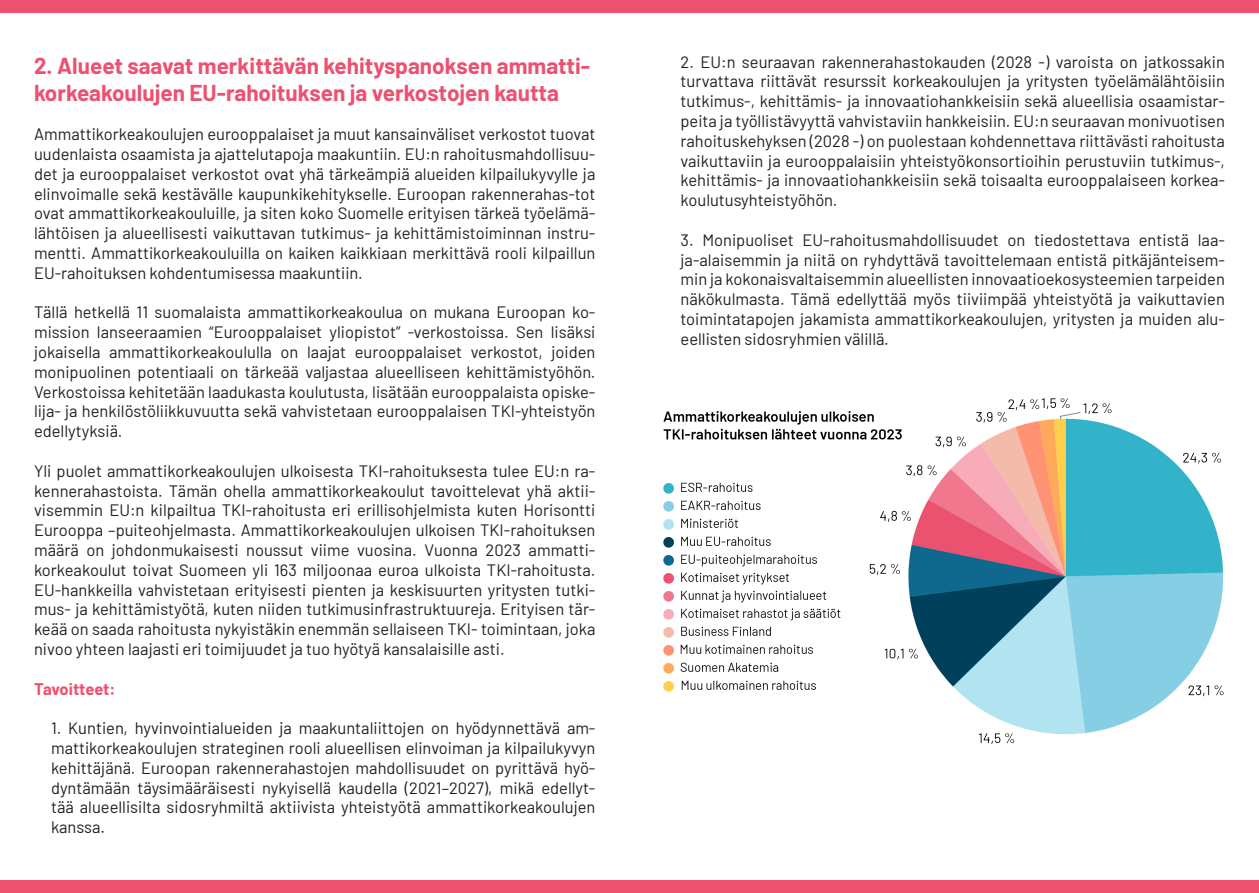
<style>
.page{position:relative;width:1259px;height:893px;background:#fff}
.page>*{position:absolute;margin:0;border:0;box-sizing:border-box;transform-origin:0 0}
.Kappaletyyli_1{font:700 22.5px/27px "Barlow";color:#ec516f}
.Kappaletyyli_1-2{font:16.5px/19.8px "Barlow";color:#231f20;text-align:justify}
.Kappaletyyli_1-3{font:700 16.5px "Barlow";letter-spacing:-.005em;color:#ec516f}
</style>
<div class="page">
<img style="left:663px;top:398px;width:561px;height:347px">
<div style="left:0;top:0;width:1259px;height:13px;background:#ec516f"></div>
<div style="left:0;top:880px;width:1259px;height:13px;background:#ec516f"></div>
<p class="Kappaletyyli_1" style="left:34px;top:50px;width:557px">2. Alueet saavat merkittävän kehityspanoksen ammatti&shy;korkeakoulujen EU-rahoituksen ja verkostojen kautta</p>
<p class="Kappaletyyli_1-2" style="left:34px;top:123px;width:563px">Ammattikorkeakoulujen eurooppalaiset ja muut kansainväliset verkostot tuovat uudenlaista osaamista ja ajattelutapoja maakuntiin. EU:n rahoitusmahdollisuu&shy;det ja eurooppalaiset verkostot ovat yhä tärkeämpiä alueiden kilpailukyvylle ja elinvoimalle sekä kestävälle kaupunkikehitykselle. Euroopan rakennerahas-tot ovat ammattikorkeakouluille, ja siten koko Suomelle erityisen tärkeä työelämä&shy;lähtöisen ja alueellisesti vaikuttavan tutkimus- ja kehittämistoiminnan instru&shy;mentti. Ammattikorkeakouluilla on kaiken kaikkiaan merkittävä rooli kilpaillun EU-rahoituksen kohdentumisessa maakuntiin.</p>
<p class="Kappaletyyli_1-2" style="left:34px;top:301px;width:563px">Tällä hetkellä 11 suomalaista ammattikorkeakoulua on mukana Euroopan ko&shy;mission lanseeraamien “Eurooppalaiset yliopistot” -verkostoissa. Sen lisäksi jokaisella ammattikorkeakoululla on laajat eurooppalaiset verkostot, joiden monipuolinen potentiaali on tärkeää valjastaa alueelliseen kehittämistyöhön.<br>Verkostoissa kehitetään laadukasta koulutusta, lisätään eurooppalaista opiske&shy;lija- ja henkilöstöliikkuvuutta sekä vahvistetaan eurooppalaisen TKI-yhteistyön edellytyksiä.</p>
<p class="Kappaletyyli_1-2" style="left:34px;top:460px;width:563px">Yli puolet ammattikorkeakoulujen ulkoisesta TKI-rahoituksesta tulee EU:n ra&shy;kennerahastoista. Tämän ohella ammattikorkeakoulut tavoittelevat yhä aktii&shy;visemmin EU:n kilpailtua TKI-rahoitusta eri erillisohjelmista kuten Horisontti Eurooppa –puiteohjelmasta. Ammattikorkeakoulujen ulkoisen TKI-rahoituksen määrä on johdonmukaisesti noussut viime vuosina. Vuonna 2023 ammatti&shy;korkeakoulut toivat Suomeen yli 163 miljoonaa euroa ulkoista TKI-rahoitusta.<br>EU-hankkeilla vahvistetaan erityisesti pienten ja keskisuurten yritysten tutki&shy;mus- ja kehittämistyötä, kuten niiden tutkimusinfrastruktuureja. Erityisen tär&shy;keää on saada rahoitusta nykyistäkin enemmän sellaiseen TKI- toimintaan, joka nivoo yhteen laajasti eri toimijuudet ja tuo hyötyä kansalaisille asti.</p>
<p class="Kappaletyyli_1-3" style="left:34px;top:676px;width:83px">Tavoitteet:</p>
<p class="Kappaletyyli_1-2" style="left:51px;top:717px;width:546px">1. Kuntien, hyvinvointialueiden ja maakuntaliittojen on hyödynnettävä am&shy;mattikorkeakoulujen strateginen rooli alueellisen elinvoiman ja kilpailukyvyn kehittäjänä. Euroopan rakennerahastojen mahdollisuudet on pyrittävä hyö&shy;dyntämään täysimääräisesti nykyisellä kaudella (2021–2027), mikä edellyt&shy;tää alueellisilta sidosryhmiltä aktiivista yhteistyötä ammattikorkeakoulujen kanssa.</p>
<p class="Kappaletyyli_1-2" style="left:680px;top:50px;width:546px">2. EU:n seuraavan rakennerahastokauden (2028 -) varoista on jatkossakin turvattava riittävät resurssit korkeakoulujen ja yritysten työelämälähtöisiin tutkimus-, kehittämis- ja innovaatiohankkeisiin sekä alueellisia osaamistar&shy;peita ja työllistävyyttä vahvistaviin hankkeisiin. EU:n seuraavan monivuotisen rahoituskehyksen (2028 -) on puolestaan kohdennettava riittävästi rahoitusta vaikuttaviin ja eurooppalaisiin yhteistyökonsortioihin perustuviin tutkimus-, kehittämis- ja innovaatiohankkeisiin sekä toisaalta eurooppalaiseen korkea&shy;koulutusyhteistyöhön.</p>
<p class="Kappaletyyli_1-2" style="left:680px;top:229px;width:546px">3. Monipuoliset EU-rahoitusmahdollisuudet on tiedostettava entistä laa&shy;ja-alaisemmin ja niitä on ryhdyttävä tavoittelemaan entistä pitkäjänteisem&shy;min ja kokonaisvaltaisemmin alueellisten innovaatioekosysteemien tarpeiden näkökulmasta. Tämä edellyttää myös tiiviimpää yhteistyötä ja vaikuttavien toimintatapojen jakamista ammattikorkeakoulujen, yritysten ja muiden alu&shy;eellisten sidosryhmien välillä.</p>
</div>
